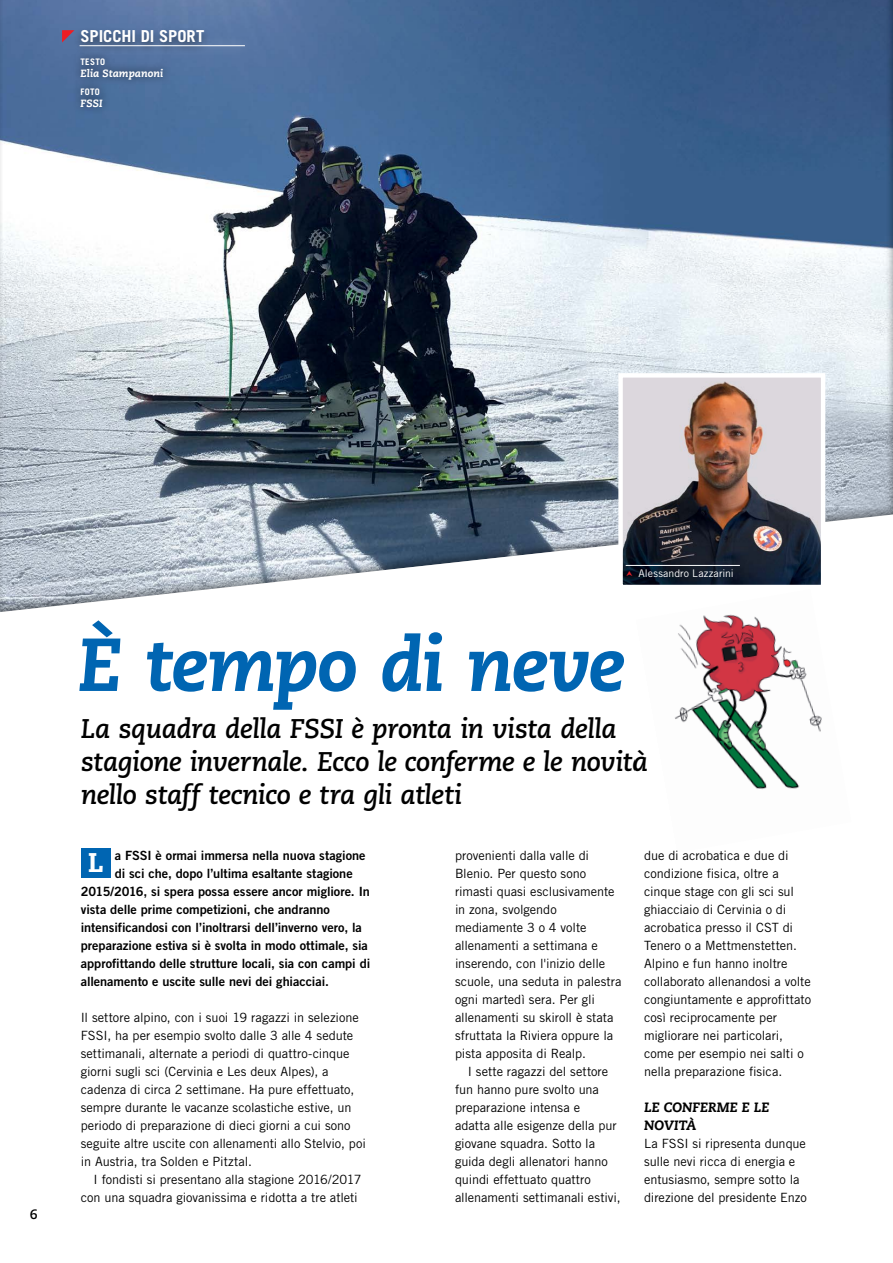
<style>
.page{position:relative;width:893px;height:1263px;background:#fff}
.page>*{position:absolute;margin:0;border:0;box-sizing:border-box;transform-origin:0 0}
.t1{font:italic 800 74.85px "Caecilia LT Std";letter-spacing:-.02em;color:#0065b2}
.t2{font:italic 700 27px/33px "Caecilia LT Std";letter-spacing:-.02em;color:#000}
.t3{font:700 16.5px "Trade Gothic LT";color:#fff}
.t4{font:italic 800 13.5px/18px "Caecilia LT Std";letter-spacing:.005em;color:#000}
.t5{font:700 13.5px "Caecilia LT Std";color:#000}
.t6{font:12.75px/18px "Trade Gothic LT";letter-spacing:-.005em;color:#000}
.t7{font:12.75px "Trade Gothic LT Bold Two";color:#000}
.t8{font:10.5px "Trade Gothic LT";letter-spacing:.01em;color:#fff}
.t9{font:italic 800 10.5px "Caecilia LT Std";letter-spacing:.005em;color:#fff}
.t10{font:700 9px "Trade Gothic LT";letter-spacing:.035em;color:#fff}
.s1{font-family:"Caecilia LT Std";font-weight:800;font-size:27px;color:#fff}
</style>
<div class="page">
<div style="left:0;top:0;width:893px;height:614px;background:#000;opacity:.4"></div>
<div style="left:81px;top:848px;width:30px;height:30px;background:#0065b2"></div>
<div style="left:74px;top:26px;width:137px;height:29px;background:#000;opacity:.5"></div>
<div style="left:71px;top:36px;width:182px;height:20px;background:#fff;opacity:.75"></div>
<hr style="left:80px;top:45px;width:165px;height:1px;background:#fff">
<svg style="left:62px;top:30px;width:12px;height:13px"></svg>
<div style="left:72px;top:49px;width:100px;height:66px;background:#000;opacity:.6"></div>
<img style="left:636px;top:589px;width:215px;height:201px">
<img style="left:623px;top:378px;width:197px;height:206px">
<div style="left:618px;top:373px;width:207px;height:216px;border:4px solid #fff"></div>
<hr style="left:626px;top:565px;width:114px;height:1px;background:#fff">
<svg style="left:626px;top:571px;width:6px;height:5px"></svg>
<p class="t3" style="left:80px;top:26px;width:125px">SPICCHI DI SPORT</p>
<p class="t10" style="left:80px;top:56px;width:26px">TESTO</p>
<p class="t9" style="left:80px;top:67px;width:84px">Elia Stampanoni</p>
<p class="t10" style="left:80px;top:86px;width:21px">FOTO</p>
<p class="t9" style="left:80px;top:97px;width:24px">FSSI</p>
<p class="t5" style="left:30px;top:1206px;width:9px">6</p>
<p class="t8" style="left:638px;top:567px;width:97px">Alessandro Lazzarini</p>
<h1 class="t1" style="left:78px;top:620px;width:548px">È tempo di neve</h1>
<h2 class="t2" style="left:81px;top:712px;width:568px">La squadra della FSSI è pronta in vista della stagione invernale. Ecco le conferme e le novità nello staff tecnico e tra gli atleti</h2>
<p class="t7" style="left:88px;top:848px;width:279px"><span class="s1">L</span> a FSSI è ormai immersa nella nuova stagione</p>
<p class="t7" style="left:115px;top:866px;width:239px">di sci che, dopo l’ultima esaltante stagione</p>
<p class="t7" style="left:81px;top:884px;width:291px">2015/2016, si spera possa essere ancor migliore. In</p>
<p class="t7" style="left:81px;top:902px;width:251px">vista delle prime competizioni, che andranno</p>
<p class="t7" style="left:81px;top:920px;width:283px">intensificandosi con l’inoltrarsi dell’inverno vero, la</p>
<p class="t7" style="left:81px;top:938px;width:289px">preparazione estiva si è svolta in modo ottimale, sia</p>
<p class="t7" style="left:81px;top:956px;width:291px">approfittando delle strutture locali, sia con campi di</p>
<p class="t7" style="left:81px;top:974px;width:250px">allenamento e uscite sulle nevi dei ghiacciai.</p>
<p class="t6" style="left:81px;top:1008px;width:287px">Il settore alpino, con i suoi 19 ragazzi in selezione FSSI, ha per esempio svolto dalle 3 alle 4 sedute settimanali, alternate a periodi di quattro-cinque giorni sugli sci (Cervinia e Les deux Alpes), a cadenza di circa 2 settimane. Ha pure effettuato, sempre durante le vacanze scolastiche estive, un periodo di preparazione di dieci giorni a cui sono seguite altre uscite con allenamenti allo Stelvio, poi in Austria, tra Solden e Pitztal.</p>
<p class="t6" style="left:81px;top:1170px;width:282px;text-align:right">I fondisti si presentano alla stagione 2016/2017 con una squadra giovanissima e ridotta a tre atleti</p>
<p class="t6" style="left:455px;top:846px;width:168px">provenienti dalla valle di<br>Blenio. Per questo sono rimasti quasi esclusivamente in zona, svolgendo mediamente 3 o 4 volte allenamenti a settimana e inserendo, con l'inizio delle scuole, una seduta in palestra ogni martedì sera. Per gli allenamenti su skiroll è stata sfruttata la Riviera oppure la pista apposita di Realp.</p>
<p class="t6" style="left:455px;top:1062px;width:167px;text-indent:13px">I sette ragazzi del settore fun hanno pure svolto una preparazione intensa e<br>adatta alle esigenze della pur giovane squadra. Sotto la guida degli allenatori hanno quindi effettuato quattro allenamenti settimanali estivi,</p>
<p class="t6" style="left:644px;top:846px;width:169px">due di acrobatica e due di condizione fisica, oltre a cinque stage con gli sci sul ghiacciaio di Cervinia o di acrobatica presso il CST di<br>Tenero o a Mettmenstetten.<br>Alpino e fun hanno inoltre collaborato allenandosi a volte congiuntamente e approfittato così reciprocamente per migliorare nei particolari, come per esempio nei salti o nella preparazione fisica.</p>
<p class="t4" style="left:644px;top:1099px;width:127px">LE CONFERME E LE<br>NOVITÀ</p>
<p class="t6" style="left:644px;top:1134px;width:164px">La FSSI si ripresenta dunque sulle nevi ricca di energia e entusiasmo, sempre sotto la direzione del presidente Enzo</p>
</div>
